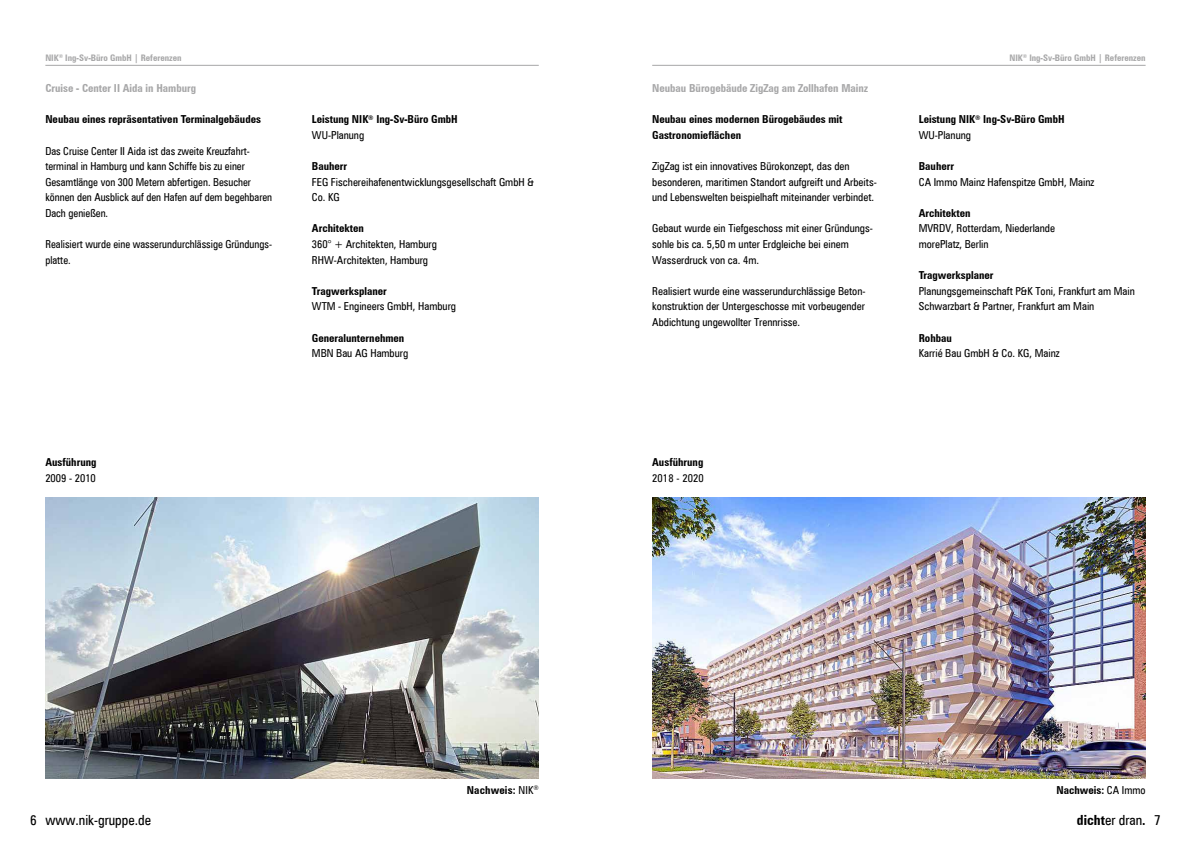
<style>
.page{position:relative;width:1191px;height:842px;background:#fff}
.page>*{position:absolute;margin:0;border:0;box-sizing:border-box;transform-origin:0 0}
.t1{font:condensed 14px "Zurich BT";color:#000}
.t2{font:condensed 11px/15.6px "Zurich BT";color:#000}
.t3{font:700 condensed 11px/15.6px "Zurich BT";color:#000}
.t4{font:700 condensed 11px "Zurich BT";color:#a7a7a8}
.t5{font:700 condensed 9px "Zurich BT";color:#a7a7a8}
.s1{font-weight:400}
.s2{font-weight:700}
</style>
<div class="page">
<hr style="left:652px;top:65px;width:493px;height:1px;background:#a7a7a8">
<hr style="left:45px;top:65px;width:494px;height:1px;background:#a7a7a8">
<img style="left:45px;top:497px;width:494px;height:281px">
<img style="left:652px;top:497px;width:493px;height:281px">
<p class="t5" style="left:45px;top:52px;width:138px">NIK<sup>®</sup> Ing-Sv-Büro GmbH | Referenzen</p>
<p class="t4" style="left:45px;top:82px;width:152px">Cruise - Center II Aida in Hamburg</p>
<p class="t3" style="left:45px;top:112px;width:217px">Neubau eines repräsentativen Terminalgebäudes</p>
<p class="t2" style="left:45px;top:143px;width:228px">Das Cruise Center II Aida ist das zweite Kreuzfahrt&shy;terminal in Hamburg und kann Schiffe bis zu einer Gesamtlänge von 300 Metern abfertigen. Besucher können den Ausblick auf den Hafen auf dem begehbaren Dach genießen.</p>
<p class="t2" style="left:45px;top:236px;width:228px">Realisiert wurde eine wasserundurchlässige Gründungs&shy;platte.</p>
<p class="t3" style="left:45px;top:454px;width:53px">Ausführung</p>
<p class="t2" style="left:45px;top:470px;width:52px">2009 - 2010</p>
<p class="t3" style="left:312px;top:112px;width:147px">Leistung NIK<sup>®</sup> Ing-Sv-Büro GmbH<br><span class="s1">WU-Planung</span></p>
<p class="t3" style="left:312px;top:158px;width:37px">Bauherr</p>
<p class="t2" style="left:312px;top:174px;width:223px">FEG Fischereihafenentwicklungsgesellschaft GmbH &amp;<br>Co. KG</p>
<p class="t3" style="left:312px;top:221px;width:53px">Architekten</p>
<p class="t2" style="left:312px;top:236px;width:127px">360° + Architekten, Hamburg<br>RHW-Architekten, Hamburg</p>
<p class="t3" style="left:312px;top:283px;width:76px">Tragwerksplaner</p>
<p class="t2" style="left:312px;top:299px;width:146px">WTM - Engineers GmbH, Hamburg</p>
<p class="t3" style="left:312px;top:330px;width:94px">Generalunternehmen</p>
<p class="t2" style="left:312px;top:345px;width:98px">MBN Bau AG Hamburg</p>
<p class="t4" style="left:652px;top:82px;width:217px">Neubau Bürogebäude ZigZag am Zollhafen Mainz</p>
<p class="t3" style="left:652px;top:112px;width:192px">Neubau eines modernen Bürogebäudes mit<br>Gastronomieflächen</p>
<p class="t2" style="left:652px;top:158px;width:226px">ZigZag ist ein innovatives Bürokonzept, das den besonderen, maritimen Standort aufgreift und Arbeits&shy;und Lebenswelten beispielhaft miteinander verbindet.</p>
<p class="t2" style="left:652px;top:221px;width:222px">Gebaut wurde ein Tiefgeschoss mit einer Gründungs&shy;sohle bis ca. 5,50 m unter Erdgleiche bei einem<br>Wasserdruck von ca. 4m.</p>
<p class="t2" style="left:652px;top:283px;width:215px;text-align:justify">Realisiert wurde eine wasserundurchlässige Beton&shy;konstruktion der Untergeschosse mit vorbeugender Abdichtung ungewollter Trennrisse.</p>
<p class="t3" style="left:652px;top:454px;width:53px">Ausführung</p>
<p class="t2" style="left:652px;top:470px;width:53px">2018 - 2020</p>
<p class="t5" style="left:1009px;top:52px;width:138px">NIK<sup>®</sup> Ing-Sv-Büro GmbH | Referenzen</p>
<p class="t3" style="left:918px;top:112px;width:147px">Leistung NIK<sup>®</sup> Ing-Sv-Büro GmbH<br><span class="s1">WU-Planung</span></p>
<p class="t3" style="left:918px;top:158px;width:37px">Bauherr</p>
<p class="t2" style="left:918px;top:174px;width:177px">CA Immo Mainz Hafenspitze GmbH, Mainz</p>
<p class="t3" style="left:918px;top:205px;width:53px">Architekten</p>
<p class="t2" style="left:918px;top:221px;width:138px">MVRDV, Rotterdam, Niederlande morePlatz, Berlin</p>
<p class="t3" style="left:918px;top:267px;width:76px">Tragwerksplaner</p>
<p class="t2" style="left:918px;top:283px;width:218px">Planungsgemeinschaft P&amp;K Toni, Frankfurt am Main<br>Schwarzbart &amp; Partner, Frankfurt am Main</p>
<p class="t3" style="left:918px;top:330px;width:35px">Rohbau</p>
<p class="t2" style="left:918px;top:345px;width:142px">Karrié Bau GmbH &amp; Co. KG, Mainz</p>
<p class="t1" style="left:30px;top:811px;width:122px">6 www.nik-gruppe.de</p>
<p class="t3" style="left:467px;top:782px;width:73px">Nachweis: <span class="s1">NIK</span><sup>®</sup></p>
<p class="t3" style="left:1056px;top:782px;width:91px">Nachweis: <span class="s1">CA Immo</span></p>
<p class="t1" style="left:1077px;top:811px;width:85px"><span class="s2">dicht</span>er dran<span class="s2">.</span> 7</p>
</div>
